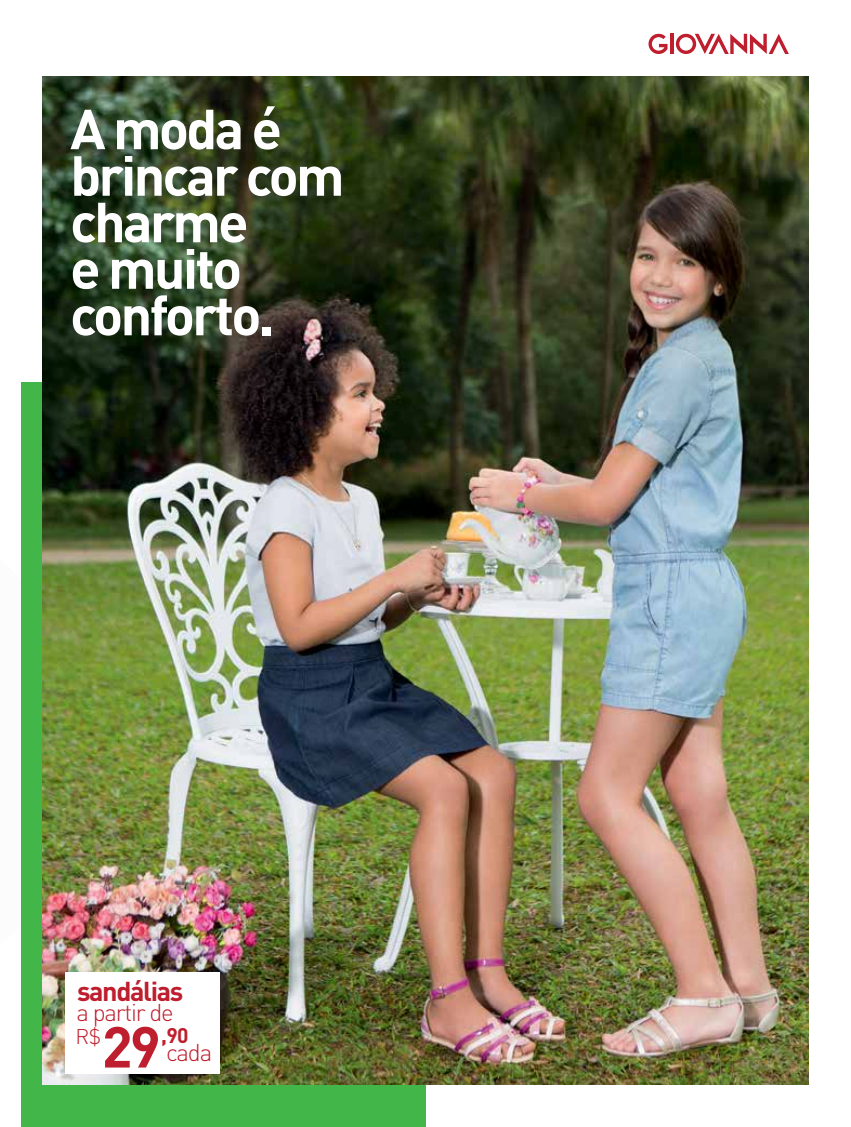
<style>
.page{position:relative;width:851px;height:1127px;background:#fff}
.page>*{position:absolute;margin:0;border:0;box-sizing:border-box;transform-origin:0 0}
.t1{font:700 56.85px "DIN";color:#be1e2d}
.t2{font:700 55.5px/46.5px "DIN";letter-spacing:-.05em;color:#fff}
.t3{font:700 27px "DIN";letter-spacing:-.05em;color:#be1e2d}
.t4{font:300 24px/40px "DIN";letter-spacing:-.05em;color:#be1e2d}
.t5{font:700 21px "DIN";color:#be1e2d}
.t6{font:300 21px "DIN";color:#be1e2d}
</style>
<div class="page">
<div style="left:21px;top:383px;width:404px;height:744px;background:#43b64a"></div>
<img style="left:43px;top:77px;width:765px;height:1007px">
<div style="left:65px;top:972px;width:154px;height:102px;background:#fff"></div>
<hr style="left:670px;top:34px;width:3px;height:20px;background:#be1e2d">
<svg style="left:648px;top:34px;width:19px;height:20px"></svg>
<svg style="left:675px;top:34px;width:113px;height:20px"></svg>
<p class="t2" style="left:70px;top:104px;width:276px">A moda é brincar com charme<br>e muito conforto.</p>
<p class="t3" style="left:77px;top:974px;width:108px">sandálias</p>
<p class="t4" style="left:166px;top:991px;width:47px;text-indent:-90px">a partir de cada</p>
<p class="t1" style="left:102px;top:1010px;width:60px">29</p>
<p class="t6" style="left:76px;top:1023px;width:27px">R$</p>
<p class="t5" style="left:161px;top:1022px;width:29px">,90</p>
</div>
